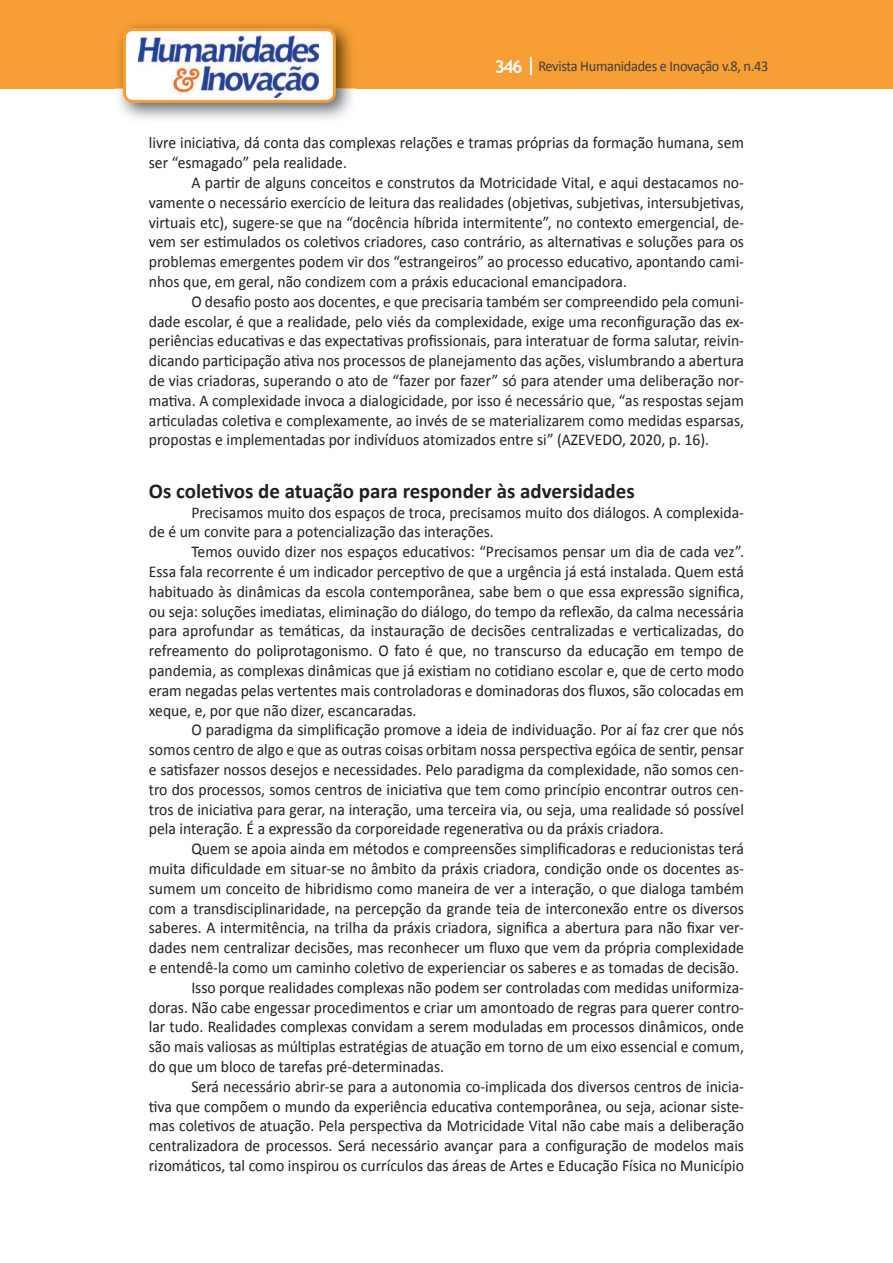
<style>
.page{position:relative;width:893px;height:1263px;background:#fff}
.page>*{position:absolute;margin:0;border:0;box-sizing:border-box;transform-origin:0 0}
.t1{font:700 21px "Calibri";color:#231f20}
.t2{font:16.5px/19.8px "Calibri";color:#231f20;text-align:justify;scale:.95 1}
.t3{font:15px "Calibri";letter-spacing:-.02em;color:#3e3e3f;scale:.95 1}
.s1{font-family:"Trebuchet MS";font-weight:700;font-size:18px;color:#fff}
</style>
<div class="page">
<div style="left:0;top:0;width:893px;height:88px;background:#f79e34"></div>
<svg style="left:530px;top:57px;width:2px;height:18px"></svg>
<img style="left:115px;top:24px;width:241px;height:95px">
<svg style="left:123px;top:28px;width:213px;height:75px"></svg>
<p class="t3" style="left:495px;top:57px;width:290px"><span class="s1">346</span> Revista Humanidades e Inovação v.8, n.43</p>
<p class="t2" style="left:149px;top:133px;width:628px">livre iniciativa, dá conta das complexas relações e tramas próprias da formação humana, sem ser “esmagado” pela realidade.</p>
<p class="t2" style="left:149px;top:173px;width:628px;text-indent:43px">A partir de alguns conceitos e construtos da Motricidade Vital, e aqui destacamos no&shy;vamente o necessário exercício de leitura das realidades (objetivas, subjetivas, intersubjetivas, virtuais etc), sugere-se que na “docência híbrida intermitente”, no contexto emergencial, de&shy;vem ser estimulados os coletivos criadores, caso contrário, as alternativas e soluções para os problemas emergentes podem vir dos “estrangeiros” ao processo educativo, apontando cami&shy;nhos que, em geral, não condizem com a práxis educacional emancipadora.</p>
<p class="t2" style="left:149px;top:292px;width:628px;text-indent:43px">O desafio posto aos docentes, e que precisaria também ser compreendido pela comuni&shy;dade escolar, é que a realidade, pelo viés da complexidade, exige uma reconfiguração das ex&shy;periências educativas e das expectativas profissionais, para interatuar de forma salutar, reivin&shy;dicando participação ativa nos processos de planejamento das ações, vislumbrando a abertura de vias criadoras, superando o ato de “fazer por fazer” só para atender uma deliberação nor&shy;mativa. A complexidade invoca a dialogicidade, por isso é necessário que, “as respostas sejam articuladas coletiva e complexamente, ao invés de se materializarem como medidas esparsas, propostas e implementadas por indivíduos atomizados entre si” (AZEVEDO, 2020, p. 16).</p>
<p class="t1" style="left:149px;top:477px;width:487px">Os coletivos de atuação para responder às adversidades</p>
<p class="t2" style="left:149px;top:502px;width:628px;text-indent:43px">Precisamos muito dos espaços de troca, precisamos muito dos diálogos. A complexida&shy;de é um convite para a potencialização das interações.</p>
<p class="t2" style="left:149px;top:542px;width:628px;text-indent:43px">Temos ouvido dizer nos espaços educativos: “Precisamos pensar um dia de cada vez”.<br>Essa fala recorrente é um indicador perceptivo de que a urgência já está instalada. Quem está habituado às dinâmicas da escola contemporânea, sabe bem o que essa expressão significa, ou seja: soluções imediatas, eliminação do diálogo, do tempo da reflexão, da calma necessária para aprofundar as temáticas, da instauração de decisões centralizadas e verticalizadas, do refreamento do poliprotagonismo. O fato é que, no transcurso da educação em tempo de pandemia, as complexas dinâmicas que já existiam no cotidiano escolar e, que de certo modo eram negadas pelas vertentes mais controladoras e dominadoras dos fluxos, são colocadas em xeque, e, por que não dizer, escancaradas.</p>
<p class="t2" style="left:149px;top:720px;width:628px;text-indent:43px">O paradigma da simplificação promove a ideia de individuação. Por aí faz crer que nós somos centro de algo e que as outras coisas orbitam nossa perspectiva egóica de sentir, pensar e satisfazer nossos desejos e necessidades. Pelo paradigma da complexidade, não somos cen&shy;tro dos processos, somos centros de iniciativa que tem como princípio encontrar outros cen&shy;tros de iniciativa para gerar, na interação, uma terceira via, ou seja, uma realidade só possível pela interação. É a expressão da corporeidade regenerativa ou da práxis criadora.</p>
<p class="t2" style="left:191px;top:839px;width:583px">Quem se apoia ainda em métodos e compreensões simplificadoras e reducionistas terá</p>
<p class="t2" style="left:149px;top:859px;width:628px">muita dificuldade em situar-se no âmbito da práxis criadora, condição onde os docentes as-</p>
<p class="t2" style="left:149px;top:878px;width:628px">sumem um conceito de hibridismo como maneira de ver a interação, o que dialoga também</p>
<p class="t2" style="left:149px;top:898px;width:628px">com a transdisciplinaridade, na percepção da grande teia de interconexão entre os diversos</p>
<p class="t2" style="left:149px;top:918px;width:628px">saberes. A intermitência, na trilha da práxis criadora, significa a abertura para não fixar ver-</p>
<p class="t2" style="left:149px;top:938px;width:628px">dades nem centralizar decisões, mas reconhecer um fluxo que vem da própria complexidade</p>
<p class="t2" style="left:149px;top:958px;width:623px">e entendê-la como um caminho coletivo de experienciar os saberes e as tomadas de decisão.</p>
<p class="t2" style="left:191px;top:977px;width:583px">Isso porque realidades complexas não podem ser controladas com medidas uniformiza-</p>
<p class="t2" style="left:149px;top:997px;width:628px">doras. Não cabe engessar procedimentos e criar um amontoado de regras para querer contro-</p>
<p class="t2" style="left:149px;top:1017px;width:628px">lar tudo. Realidades complexas convidam a serem moduladas em processos dinâmicos, onde</p>
<p class="t2" style="left:149px;top:1037px;width:628px">são mais valiosas as múltiplas estratégias de atuação em torno de um eixo essencial e comum,</p>
<p class="t2" style="left:149px;top:1057px;width:312px">do que um bloco de tarefas pré-determinadas.</p>
<p class="t2" style="left:191px;top:1076px;width:583px">Será necessário abrir-se para a autonomia co-implicada dos diversos centros de inicia-</p>
<p class="t2" style="left:149px;top:1096px;width:628px">tiva que compõem o mundo da experiência educativa contemporânea, ou seja, acionar siste-</p>
<p class="t2" style="left:149px;top:1116px;width:628px">mas coletivos de atuação. Pela perspectiva da Motricidade Vital não cabe mais a deliberação</p>
<p class="t2" style="left:149px;top:1136px;width:628px">centralizadora de processos. Será necessário avançar para a configuração de modelos mais</p>
<p class="t2" style="left:149px;top:1156px;width:628px">rizomáticos, tal como inspirou os currículos das áreas de Artes e Educação Física no Município</p>
</div>
